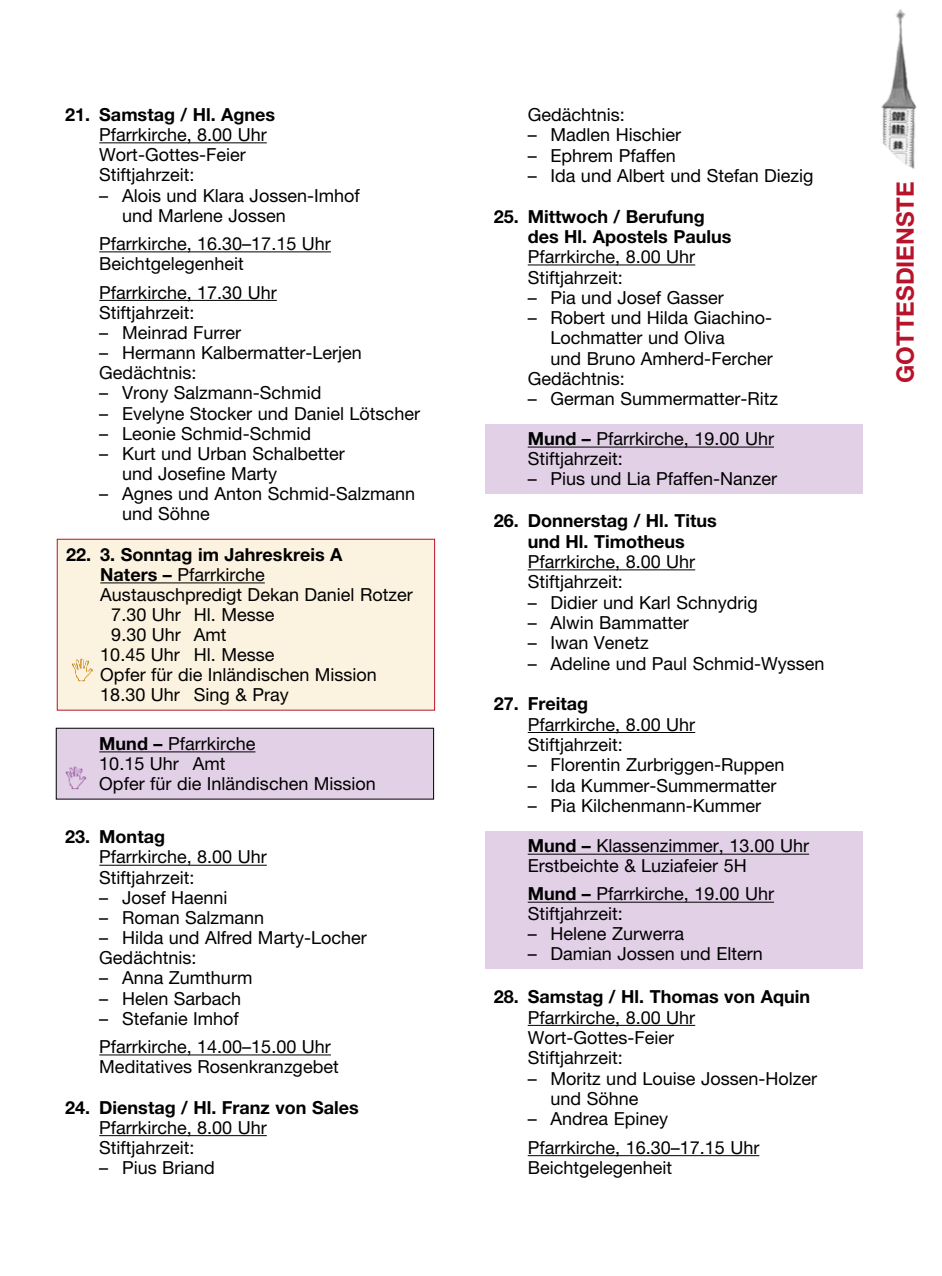
<style>
.page{position:relative;width:942px;height:1276px;background:#fff}
.page>*{position:absolute;margin:0;border:0;box-sizing:border-box;transform-origin:0 0}
.t1{font:700 24px "Helvetica Neue LT Pro";color:#b7142b}
.t2{font:18px/20.2px "Helvetica Neue LT Pro";color:#000}
.t3{font:700 18px/20.4px "Helvetica Neue LT Pro";color:#000}
.s1{font-weight:700}
</style>
<div class="page">
<img style="left:881px;top:9px;width:36px;height:160px">
<hr style="left:99px;top:142px;width:168px;height:1px;background:#000">
<hr style="left:99px;top:251px;width:232px;height:1px;background:#000">
<hr style="left:99px;top:300px;width:178px;height:1px;background:#000">
<hr style="left:99px;top:865px;width:168px;height:1px;background:#000">
<hr style="left:99px;top:1054px;width:232px;height:1px;background:#000">
<hr style="left:99px;top:1135px;width:168px;height:1px;background:#000">
<hr style="left:527px;top:264px;width:168px;height:1px;background:#000">
<hr style="left:527px;top:569px;width:168px;height:1px;background:#000">
<hr style="left:527px;top:732px;width:168px;height:1px;background:#000">
<hr style="left:527px;top:1025px;width:168px;height:1px;background:#000">
<hr style="left:527px;top:1155px;width:232px;height:1px;background:#000">
<div style="left:485px;top:831px;width:377px;height:138px;background:#e2d0e7"></div>
<hr style="left:527px;top:853px;width:281px;height:1px;background:#000">
<hr style="left:527px;top:901px;width:246px;height:1px;background:#000">
<div style="left:485px;top:424px;width:377px;height:70px;background:#e2d0e7"></div>
<hr style="left:527px;top:446px;width:246px;height:1px;background:#000">
<div style="left:57px;top:539px;width:377px;height:171px;background:#fbf2df"></div>
<hr style="left:100px;top:582px;width:165px;height:1px;background:#000">
<div style="left:57px;top:539px;width:378px;height:171px;border:1px solid #b7142b"></div>
<img style="left:72px;top:658px;width:21px;height:24px">
<div style="left:56px;top:728px;width:377px;height:71px;background:#e2d0e7"></div>
<hr style="left:99px;top:751px;width:156px;height:1px;background:#000">
<div style="left:56px;top:728px;width:378px;height:71px;border:1px solid #000"></div>
<img style="left:65px;top:766px;width:22px;height:24px">
<p class="t3" style="left:65px;top:106px;width:211px">21. Samstag / Hl. Agnes</p>
<p class="t2" style="left:99px;top:125px;width:169px">Pfarrkirche, 8.00 Uhr<br>Wort-Gottes-Feier<br>Stiftjahrzeit:</p>
<p class="t2" style="left:122px;top:185px;width:239px;text-indent:-23px">– Alois und Klara Jossen-Imhof und Marlene Jossen</p>
<p class="t2" style="left:99px;top:234px;width:233px">Pfarrkirche, 16.30–17.15 Uhr<br>Beichtgelegenheit</p>
<p class="t2" style="left:99px;top:282px;width:179px">Pfarrkirche, 17.30 Uhr<br>Stiftjahrzeit:</p>
<p class="t2" style="left:99px;top:323px;width:143px">– Meinrad Furrer</p>
<p class="t2" style="left:99px;top:343px;width:264px">– Hermann Kalbermatter-Lerjen<br>Gedächtnis:</p>
<p class="t2" style="left:99px;top:383px;width:223px">– Vrony Salzmann-Schmid</p>
<p class="t2" style="left:99px;top:403px;width:322px">– Evelyne Stocker und Daniel Lötscher</p>
<p class="t2" style="left:99px;top:423px;width:213px">– Leonie Schmid-Schmid</p>
<p class="t2" style="left:122px;top:443px;width:224px;text-indent:-23px">– Kurt und Urban Schalbetter und Josefine Marty</p>
<p class="t2" style="left:122px;top:484px;width:294px;text-indent:-23px">– Agnes und Anton Schmid-Salzmann und Söhne</p>
<p class="t3" style="left:66px;top:546px;width:278px">22. 3. Sonntag im Jahreskreis A</p>
<p class="t2" style="left:100px;top:565px;width:166px"><span class="s1">Naters –</span> Pfarrkirche</p>
<p class="t2" style="left:100px;top:585px;width:314px">Austauschpredigt Dekan Daniel Rotzer</p>
<p class="t2" style="left:111px;top:605px;width:165px">7.30 Uhr Hl. Messe</p>
<p class="t2" style="left:111px;top:625px;width:117px">9.30 Uhr Amt</p>
<p class="t2" style="left:100px;top:645px;width:176px">10.45 Uhr Hl. Messe</p>
<p class="t2" style="left:100px;top:665px;width:278px">Opfer für die Inländischen Mission</p>
<p class="t2" style="left:100px;top:685px;width:190px">18.30 Uhr Sing &amp; Pray</p>
<p class="t2" style="left:99px;top:734px;width:278px"><span class="s1">Mund –</span> Pfarrkirche<br>10.15 Uhr Amt<br>Opfer für die Inländischen Mission</p>
<p class="t3" style="left:65px;top:828px;width:101px">23. Montag</p>
<p class="t2" style="left:99px;top:847px;width:169px">Pfarrkirche, 8.00 Uhr<br>Stiftjahrzeit:</p>
<p class="t2" style="left:99px;top:887px;width:130px">– Josef Haenni</p>
<p class="t2" style="left:99px;top:907px;width:166px">– Roman Salzmann</p>
<p class="t2" style="left:99px;top:927px;width:269px">– Hilda und Alfred Marty-Locher<br>Gedächtnis:</p>
<p class="t2" style="left:99px;top:968px;width:154px">– Anna Zumthurm</p>
<p class="t2" style="left:99px;top:988px;width:143px">– Helen Sarbach</p>
<p class="t2" style="left:99px;top:1004px;width:233px;line-height:28.4px">– Stefanie Imhof<br>Pfarrkirche, 14.00–15.00 Uhr</p>
<p class="t2" style="left:99px;top:1057px;width:241px">Meditatives Rosenkranzgebet</p>
<p class="t3" style="left:65px;top:1098px;width:295px">24. Dienstag / Hl. Franz von Sales</p>
<p class="t2" style="left:99px;top:1117px;width:169px">Pfarrkirche, 8.00 Uhr<br>Stiftjahrzeit:</p>
<p class="t2" style="left:99px;top:1157px;width:117px">– Pius Briand</p>
<p class="t2" style="left:527px;top:105px;width:99px">Gedächtnis:</p>
<p class="t2" style="left:527px;top:125px;width:155px">– Madlen Hischier</p>
<p class="t2" style="left:527px;top:145px;width:149px">– Ephrem Pfaffen</p>
<p class="t2" style="left:527px;top:166px;width:287px">– Ida und Albert und Stefan Diezig</p>
<p class="t3" style="left:527px;top:207px;width:205px;text-indent:-34px">25. Mittwoch / Berufung des Hl. Apostels Paulus</p>
<p class="t2" style="left:527px;top:247px;width:169px">Pfarrkirche, 8.00 Uhr<br>Stiftjahrzeit:</p>
<p class="t2" style="left:527px;top:287px;width:197px">– Pia und Josef Gasser</p>
<p class="t2" style="left:527px;top:308px;width:246px">– Robert und Hilda Giachino-</p>
<p class="t2" style="left:550px;top:328px;width:176px">Lochmatter und Oliva</p>
<p class="t2" style="left:550px;top:348px;width:224px">und Bruno Amherd-Fercher</p>
<p class="t2" style="left:527px;top:369px;width:99px">Gedächtnis:</p>
<p class="t2" style="left:527px;top:389px;width:252px">– German Summermatter-Ritz</p>
<p class="t2" style="left:527px;top:429px;width:248px"><span class="s1">Mund –</span> Pfarrkirche, 19.00 Uhr<br>Stiftjahrzeit:</p>
<p class="t2" style="left:527px;top:469px;width:251px">– Pius und Lia Pfaffen-Nanzer</p>
<p class="t3" style="left:493px;top:512px;width:224px;text-align:center">26. Donnerstag / Hl. Titus und Hl. Timotheus</p>
<p class="t2" style="left:527px;top:552px;width:169px">Pfarrkirche, 8.00 Uhr<br>Stiftjahrzeit:</p>
<p class="t2" style="left:527px;top:592px;width:231px">– Didier und Karl Schnydrig</p>
<p class="t2" style="left:527px;top:613px;width:162px">– Alwin Bammatter</p>
<p class="t2" style="left:527px;top:633px;width:122px">– Iwan Venetz</p>
<p class="t2" style="left:527px;top:653px;width:298px">– Adeline und Paul Schmid-Wyssen</p>
<p class="t3" style="left:493px;top:695px;width:96px">27. Freitag</p>
<p class="t2" style="left:527px;top:714px;width:169px">Pfarrkirche, 8.00 Uhr<br>Stiftjahrzeit:</p>
<p class="t2" style="left:527px;top:755px;width:258px">– Florentin Zurbriggen-Ruppen</p>
<p class="t2" style="left:527px;top:775px;width:250px">– Ida Kummer-Summermatter</p>
<p class="t2" style="left:527px;top:795px;width:235px">– Pia Kilchenmann-Kummer</p>
<p class="t2" style="left:527px;top:836px;width:283px"><span class="s1">Mund –</span> Klassenzimmer, 13.00 Uhr<br>Erstbeichte &amp; Luziafeier 5H</p>
<p class="t2" style="left:527px;top:884px;width:248px"><span class="s1">Mund –</span> Pfarrkirche, 19.00 Uhr<br>Stiftjahrzeit:</p>
<p class="t2" style="left:527px;top:924px;width:158px">– Helene Zurwerra</p>
<p class="t2" style="left:527px;top:944px;width:236px">– Damian Jossen und Eltern</p>
<p class="t3" style="left:493px;top:988px;width:318px">28. Samstag / Hl. Thomas von Aquin</p>
<p class="t2" style="left:527px;top:1007px;width:169px">Pfarrkirche, 8.00 Uhr<br>Wort-Gottes-Feier<br>Stiftjahrzeit:</p>
<p class="t2" style="left:550px;top:1068px;width:268px;text-indent:-23px">– Moritz und Louise Jossen-Holzer und Söhne</p>
<p class="t2" style="left:527px;top:1104px;width:233px;line-height:28.6px">– Andrea Epiney<br>Pfarrkirche, 16.30–17.15 Uhr</p>
<p class="t2" style="left:527px;top:1158px;width:146px">Beichtgelegenheit</p>
<h1 class="t1" style="left:895px;top:383px;width:203px;rotate:-90deg">GOTTESDIENSTE</h1>
</div>
